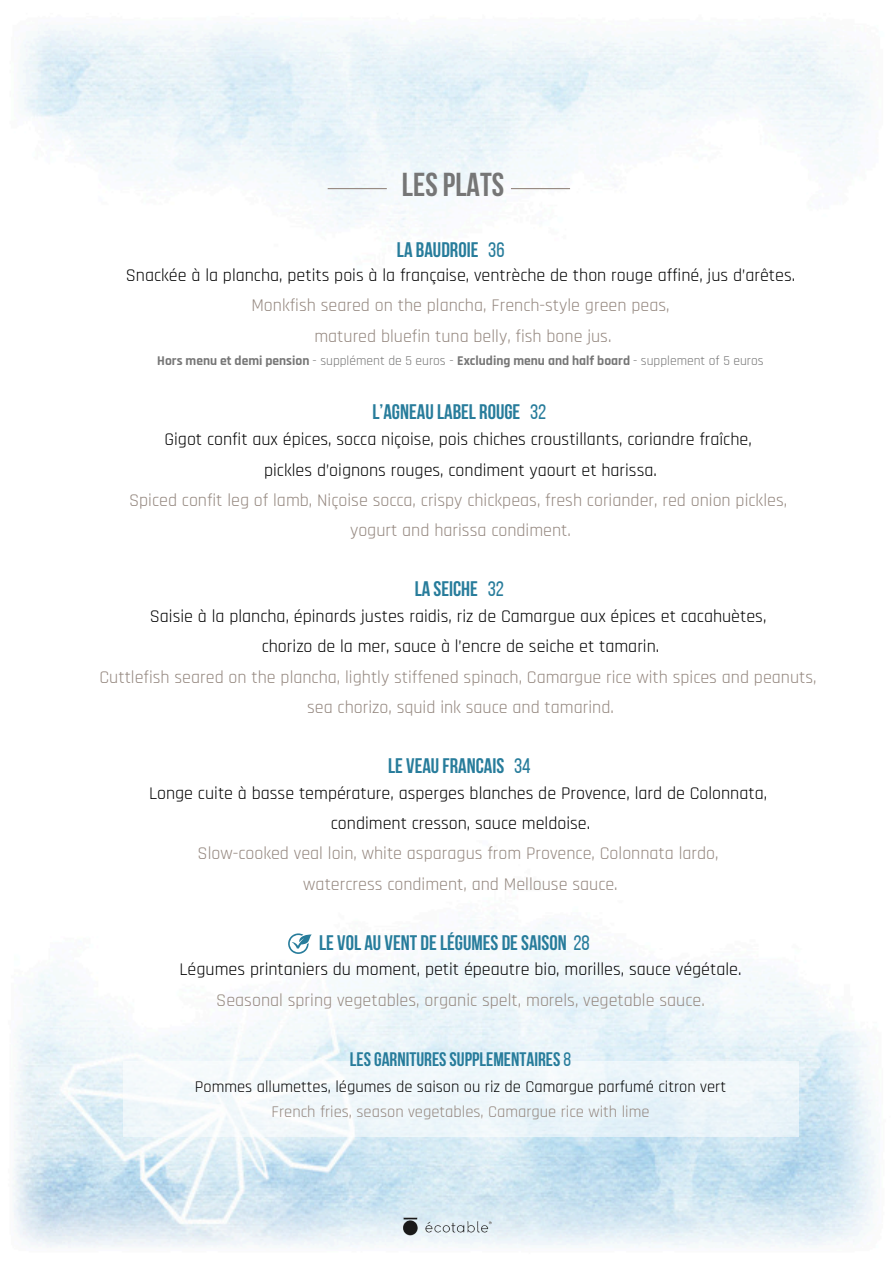
<style>
.page{position:relative;width:894px;height:1264px;background:#fff}
.page>*{position:absolute;margin:0;border:0;box-sizing:border-box;transform-origin:0 0}
.t1{font:700 33px "Bebas Neue";color:#767676}
.t2{font:700 21px "Bebas Neue";color:#277c9b}
.t3{font:700 19.5px "Bebas Neue";color:#277c9b}
.t4{font:18px/30.5px "Rajdhani";color:#000;text-align:center}
.t5{font:18px/30.5px "Rajdhani";color:#94877f;text-align:center}
.t6{font:16.5px/24.8px "Rajdhani";color:#000;text-align:center}
.t7{font:700 13.5px "Rajdhani";color:#767676}
.s1{font-weight:400}
.s2{color:#000}
.s3{color:#94877f}
</style>
<div class="page">
<img style="left:13px;top:26px;width:863px;height:1221px">
<div style="left:123px;top:1061px;width:674px;height:75px;background:linear-gradient(to right,#f5fafc,#eaf4f9)"></div>
<hr style="left:327px;top:188px;width:59px;height:1px;background:#94877f">
<hr style="left:511px;top:188px;width:59px;height:1px;background:#94877f">
<img style="left:503px;top:1205px;width:16px;height:42px">
<img style="left:390px;top:1205px;width:113px;height:42px">
<svg style="left:288px;top:933px;width:23px;height:20px"></svg>
<p class="t1" style="left:402px;top:171px;width:104px">LESPLATS</p>
<p class="t2" style="left:397px;top:241px;width:109px">LA BAUDROIE <span class="s1">36</span></p>
<h4 class="t5" style="left:126px;top:260px;width:670px"><span class="s2">Snackée à la plancha, petits pois à la française, ventrèche de thon rouge affiné, jus d’arêtes.<br></span>Monkfish seared on the plancha, French-style green peas,<br>matured bluefin tuna belly, fish bone jus.</h4>
<h3 class="t7" style="left:157px;top:353px;width:607px">Hors menu et demi pension <span class="s1">- supplément de 5 euros -</span> Excluding menu and half board <span class="s1">- supplement of 5 euros</span></h3>
<p class="t2" style="left:372px;top:403px;width:175px">L’AGNEAULABEL ROUGE <span class="s1">32</span></p>
<h2 class="t4" style="left:129px;top:424px;width:659px">Gigot confit aux épices, socca niçoise, pois chiches croustillants, coriandre fraîche,<br>pickles d’oignons rouges, condiment yaourt et harissa.<br><span class="s3">Spiced confit leg of lamb, Niçoise socca, crispy chickpeas, fresh coriander, red onion pickles, yogurt and harissa condiment.</span></h2>
<h4 class="t2" style="left:414px;top:580px;width:91px">LA SEICHE <span class="s1">32</span></h4>
<h2 class="t5" style="left:99px;top:601px;width:718px"><span class="s2">Saisie à la plancha, épinards justes raidis, riz de Camargue aux épices et cacahuètes,<br>chorizo de la mer, sauce à l’encre de seiche et tamarin.<br></span>Cuttlefish seared on the plancha, lightly stiffened spinach, Camargue rice with spices and peanuts, sea chorizo, squid ink sauce and tamarind.</h2>
<h4 class="t2" style="left:388px;top:757px;width:144px">LE VEAUFRANCAIS <span class="s1">34</span></h4>
<h2 class="t4" style="left:149px;top:778px;width:619px">Longe cuite à basse température, asperges blanches de Provence, lard de Colonnata, condiment cresson, sauce meldoise.<br><span class="s3">Slow-cooked veal loin, white asparagus from Provence, Colonnata lardo,<br>watercress condiment, and Mellouse sauce.</span></h2>
<h4 class="t2" style="left:319px;top:934px;width:272px">LE VOL AU VENT DELÉGUMES DESAISON <span class="s1">28</span></h4>
<h2 class="t4" style="left:179px;top:954px;width:563px">Légumes printaniers du moment, petit épeautre bio, morilles, sauce végétale.<br><span class="s3">Seasonal spring vegetables, organic spelt, morels, vegetable sauce.</span></h2>
<h1 class="t3" style="left:350px;top:1050px;width:222px">LESGARNITURESSUPPLEMENTAIRES <span class="s1">8</span></h1>
<p class="t6" style="left:195px;top:1075px;width:532px">Pommes allumettes, légumes de saison ou riz de Camargue parfumé citron vert<br><span class="s3">French fries, season vegetables, Camargue rice with lime</span></p>
</div>
